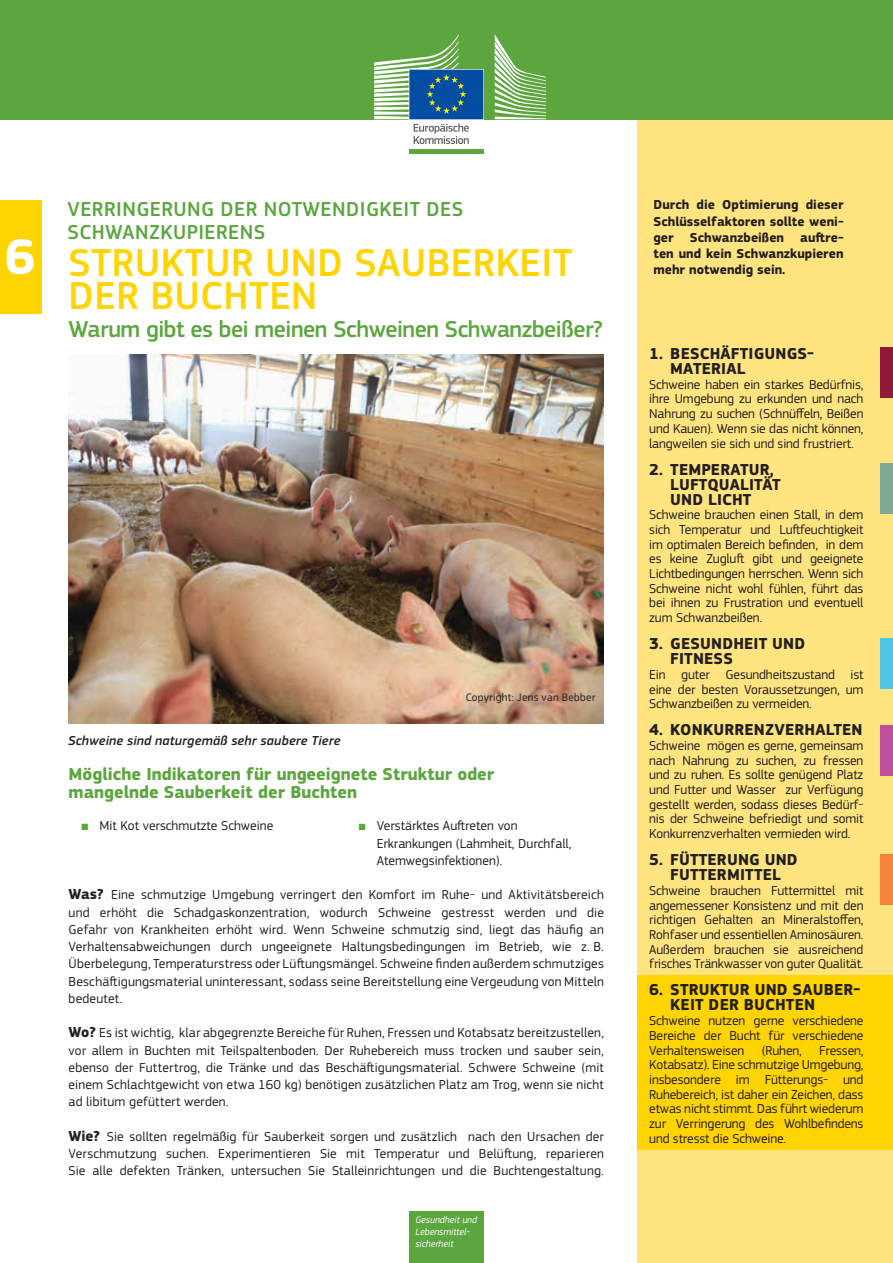
<style>
.page{position:relative;width:893px;height:1263px;background:#fff}
.page>*{position:absolute;margin:0;border:0;box-sizing:border-box;transform-origin:0 0}
.t1{font:500 40.5px/33px "EC Square Sans Pro";letter-spacing:.01em;color:#ffd400}
.t2{font:500 24px "EC Square Sans Pro";letter-spacing:-.02em;color:#5ca53f}
.t3{font:500 21px/22.5px "EC Square Sans Pro";letter-spacing:.02em;color:#5ca53f}
.t4{font:700 18px/18px "EC Square Sans Pro";color:#5ca53f}
.t5{font:700 16.5px/15px "EC Square Sans Pro";letter-spacing:.01em;color:#231f20}
.t6{font:13.5px/14.7px "EC Square Sans Pro";letter-spacing:-.01em;color:#231f20;text-align:justify}
.t7{font:700 13.5px/16.2px "EC Square Sans Pro";color:#231f20;text-align:justify}
.t8{font:italic 500 13.5px "EC Square Sans Pro";letter-spacing:.015em;color:#231f20}
.t9{font:11.25px "EC Square Sans Pro";letter-spacing:.02em;color:#231f20}
.t10{font:italic 9.75px/12px "EC Square Sans Pro";color:#fff}
.s1{font-weight:700;font-size:51.45px;color:#fff}
.s2{color:#5ca53f}
.s3{font-weight:700;font-size:15px}
</style>
<div class="page">
<div style="left:637px;top:0;width:256px;height:1263px;background:#ffe480"></div>
<div style="left:637px;top:975px;width:256px;height:175px;background:#ffd400"></div>
<img style="left:68px;top:355px;width:536px;height:369px">
<div style="left:0;top:200px;width:41px;height:114px;background:#ffd400"></div>
<div style="left:0;top:0;width:893px;height:119px;background:#5ca53f"></div>
<div style="left:409px;top:149px;width:75px;height:5px;background:#5ca53f"></div>
<svg style="left:495px;top:35px;width:51px;height:84px"></svg>
<svg style="left:374px;top:34px;width:110px;height:110px"></svg>
<div style="left:409px;top:1212px;width:75px;height:51px;background:#5ca53f"></div>
<div style="left:880px;top:347px;width:13px;height:51px;background:#911939"></div>
<div style="left:880px;top:463px;width:13px;height:51px;background:#7da990"></div>
<div style="left:880px;top:638px;width:13px;height:51px;background:#4ec6e1"></div>
<div style="left:880px;top:725px;width:13px;height:50px;background:#be509e"></div>
<div style="left:880px;top:854px;width:13px;height:51px;background:#f5833c"></div>
<h3 class="t3" style="left:68px;top:199px;width:397px">VERRINGERUNG DER NOTWENDIGKEIT DES<br>SCHWANZKUPIERENS</h3>
<h1 class="t1" style="left:69px;top:247px;width:506px;text-indent:-64px"><span class="s1">6</span> STRUKTUR UND SAUBERKEIT<br>DER BUCHTEN</h1>
<h2 class="t2" style="left:69px;top:315px;width:536px">Warum gibt es bei meinen Schweinen Schwanzbeißer?</h2>
<p class="t8" style="left:68px;top:733px;width:274px">Schweine sind naturgemäß sehr saubere Tiere</p>
<p class="t9" style="left:466px;top:691px;width:131px">Copyright: Jens van Bebber</p>
<h3 class="t4" style="left:69px;top:766px;width:427px">Mögliche Indikatoren für ungeeignete Struktur oder mangelnde Sauberkeit der Buchten</h3>
<p class="t6" style="left:82px;top:819px;width:193px"><span class="s2">■</span> Mit Kot verschmutzte Schweine</p>
<p class="t6" style="left:377px;top:817px;width:196px;line-height:17.2px;text-align:left;text-indent:-18px"><span class="s2">■</span> Verstärktes Auftreten von<br>Erkrankungen (Lahmheit, Durchfall,<br>Atemwegsinfektionen).</p>
<p class="t6" style="left:69px;top:886px;width:537px;line-height:17.2px"><span class="s3">Was?</span> Eine schmutzige Umgebung verringert den Komfort im Ruhe- und Aktivitätsbereich und erhöht die Schadgaskonzentration, wodurch Schweine gestresst werden und die Gefahr von Krankheiten erhöht wird. Wenn Schweine schmutzig sind, liegt das häufig an Verhaltensabweichungen durch ungeeignete Haltungsbedingungen im Betrieb, wie z. B.<br>Überbelegung, Temperaturstress oder Lüftungsmängel. Schweine finden außerdem schmutziges Beschäftigungsmaterial uninteressant, sodass seine Bereitstellung eine Vergeudung von Mitteln bedeutet.</p>
<p class="t6" style="left:69px;top:1024px;width:537px;line-height:17.2px"><span class="s3">Wo?</span> Es ist wichtig, klar abgegrenzte Bereiche für Ruhen, Fressen und Kotabsatz bereitzustellen, vor allem in Buchten mit Teilspaltenboden. Der Ruhebereich muss trocken und sauber sein, ebenso der Futtertrog, die Tränke und das Beschäftigungsmaterial. Schwere Schweine (mit einem Schlachtgewicht von etwa 160 kg) benötigen zusätzlichen Platz am Trog, wenn sie nicht ad libitum gefüttert werden.</p>
<p class="t6" style="left:69px;top:1128px;width:537px;line-height:17.2px"><span class="s3">Wie?</span> Sie sollten regelmäßig für Sauberkeit sorgen und zusätzlich nach den Ursachen der Verschmutzung suchen. Experimentieren Sie mit Temperatur und Belüftung, reparieren Sie alle defekten Tränken, untersuchen Sie Stalleinrichtungen und die Buchtengestaltung.</p>
<p class="t10" style="left:415px;top:1214px;width:63px">Gesundheit und<br>Lebensmittel&shy;sicherheit</p>
<p class="t7" style="left:653px;top:197px;width:192px">Durch die Optimierung dieser Schlüsselfaktoren sollte weni&shy;ger Schwanzbeißen auftre&shy;ten und kein Schwanzkupieren mehr notwendig sein.</p>
<p class="t5" style="left:670px;top:347px;width:145px;text-indent:-21px">1. BESCHÄFTIGUNGS-<br>MATERIAL</p>
<p class="t6" style="left:649px;top:377px;width:216px">Schweine haben ein starkes Bedürfnis, ihre Umgebung zu erkunden und nach Nahrung zu suchen (Schnüffeln, Beißen und Kauen). Wenn sie das nicht können, langweilen sie sich und sind frustriert.</p>
<p class="t5" style="left:670px;top:462px;width:112px;text-indent:-21px">2. TEMPERATUR,<br>LUFTQUALITÄT<br>UND LICHT</p>
<p class="t6" style="left:649px;top:507px;width:216px">Schweine brauchen einen Stall, in dem sich Temperatur und Luftfeuchtigkeit im optimalen Bereich befinden, in dem es keine Zugluft gibt und geeignete Lichtbedingungen herrschen. Wenn sich Schweine nicht wohl fühlen, führt das bei ihnen zu Frustration und eventuell zum Schwanzbeißen.</p>
<p class="t5" style="left:670px;top:637px;width:137px;text-indent:-21px">3. GESUNDHEIT UND<br>FITNESS</p>
<p class="t6" style="left:649px;top:667px;width:216px">Ein guter Gesundheitszustand ist eine der besten Voraussetzungen, um Schwanzbeißen zu vermeiden.</p>
<p class="t5" style="left:649px;top:723px;width:215px">4. KONKURRENZVERHALTEN</p>
<p class="t6" style="left:649px;top:738px;width:216px">Schweine mögen es gerne, gemeinsam nach Nahrung zu suchen, zu fressen und zu ruhen. Es sollte genügend Platz und Futter und Wasser zur Verfügung gestellt werden, sodass dieses Bedürf&shy;nis der Schweine befriedigt und somit Konkurrenzverhalten vermieden wird.</p>
<p class="t5" style="left:649px;top:853px;width:150px;text-align:center">5. FÜTTERUNG UND<br>FUTTERMITTEL</p>
<p class="t6" style="left:649px;top:883px;width:216px">Schweine brauchen Futtermittel mit angemessener Konsistenz und mit den richtigen Gehalten an Mineralstoffen, Rohfaser und essentiellen Aminosäuren.<br>Außerdem brauchen sie ausreichend frisches Tränkwasser von guter Qualität.</p>
<p class="t5" style="left:670px;top:983px;width:191px;text-indent:-21px">6. STRUKTUR UND SAUBER-<br>KEIT DER BUCHTEN</p>
<p class="t6" style="left:649px;top:1013px;width:216px">Schweine nutzen gerne verschiedene Bereiche der Bucht für verschiedene Verhaltensweisen</p>
<p class="t6" style="left:762px;top:1043px;width:42px">(Ruhen,</p>
<p class="t6" style="left:649px;top:1043px;width:216px;text-indent:170px">Fressen, Kotabsatz). Eine schmutzige Umgebung, insbesondere im Fütterungs- und Ruhebereich, ist daher ein Zeichen, dass etwas nicht stimmt. Das führt wiederum zur Verringerung des Wohlbefindens und stresst die Schweine.</p>
</div>
